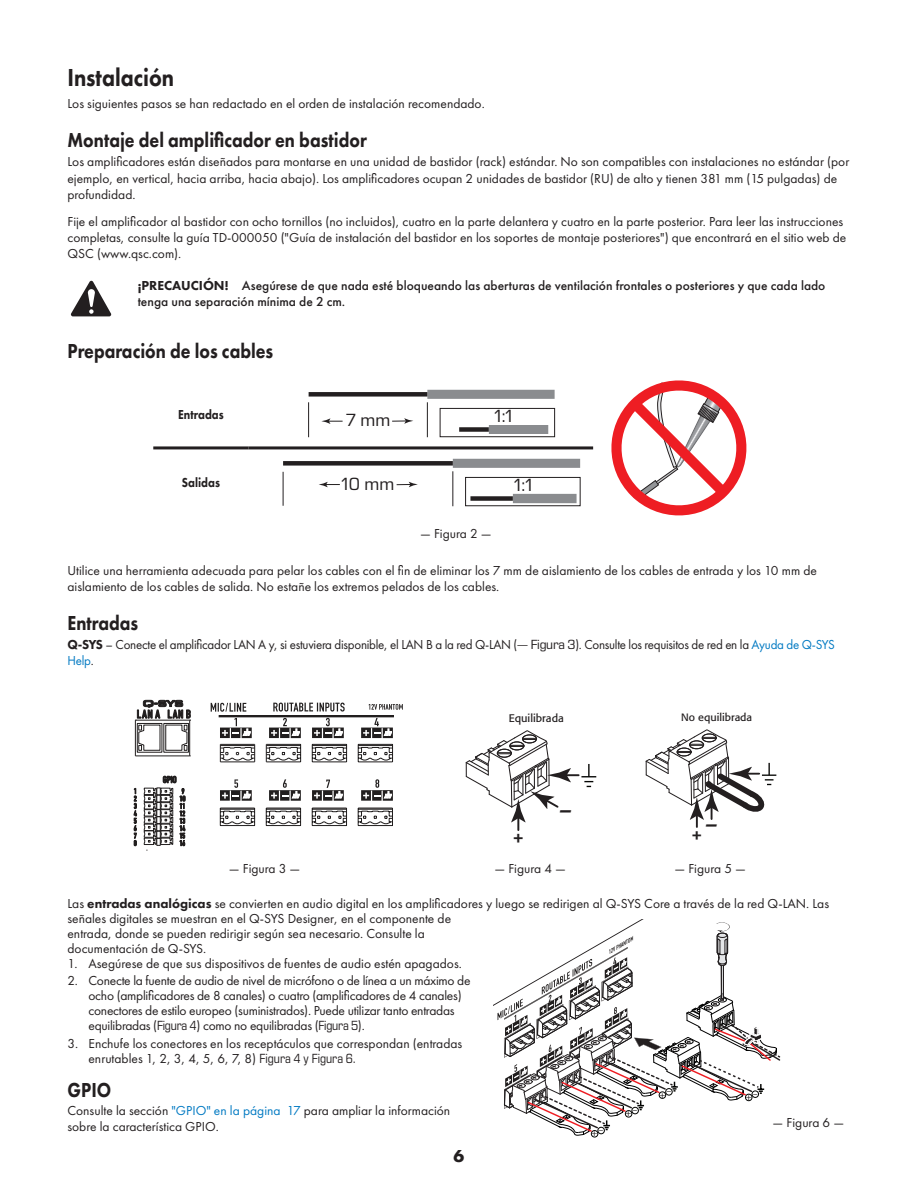
<style>
.page{position:relative;width:918px;height:1188px;background:#fff}
.page>*{position:absolute;margin:0;border:0;box-sizing:border-box;transform-origin:0 0}
.Heading_1{font:25.5px "Futura PT Heavy";color:#231f20;scale:.85 1}
.Heading_2{font:21px "Futura PT Heavy";color:#231f20;scale:.85 1}
.t1{font:18px "Eurostile Next LT Pro";color:#231f20}
.t2{font:18px "Futura PT Bold";color:#231f20}
.t3{font:700 17.55px "Eurostile";color:#231f20}
.t4{font:700 16.8px "Eurostile";color:#231f20}
.t5{font:italic 900 15px "Eurostile";color:#231f20}
.t6{font:italic 900 14.4px "Eurostile";color:#231f20}
.body_text{font:13.5px/16.2px "Futura PT Book";color:#231f20}
.body_text-2{font:13.5px/15px "Futura PT Book";letter-spacing:-.02em;color:#231f20}
.Caution_2_Line{font:13.5px/16.2px "Futura PT Medium";color:#231f20}
.body_text-3{font:13.5px/16.2px "Futura PT Book";letter-spacing:-.02em;color:#231f20;scale:.96 1}
.Table_Column_Heading{font:13.5px "Futura PT Heavy";color:#231f20;scale:.85 1}
.t7{font:10.95px "Formata";color:#231f20}
.t8{font:10.5px "Formata";color:#231f20}
.t9{font:8.85px "Myriad Pro";color:#231f20;scale:1.12 1}
.s1{font-family:"Futura PT Heavy"}
.s2{font-family:"Eurostile Next LT Pro"}
.s3{color:#0079c2}
</style>
<div class="page">
<div style="left:219px;top:715px;width:175px;height:2px;border:1px solid #211e1e"></div>
<svg style="left:219px;top:718px;width:174px;height:108px"></svg>
<svg style="left:134px;top:788px;width:3px;height:58px"></svg>
<svg style="left:273px;top:703px;width:72px;height:9px"></svg>
<svg style="left:211px;top:703px;width:35px;height:9px"></svg>
<svg style="left:369px;top:704px;width:34px;height:6px"></svg>
<svg style="left:135px;top:700px;width:56px;height:56px"></svg>
<svg style="left:144px;top:776px;width:41px;height:75px"></svg>
<svg style="left:465px;top:730px;width:131px;height:101px"></svg>
<svg style="left:645px;top:729px;width:131px;height:99px"></svg>
<svg style="left:71px;top:281px;width:40px;height:35px"></svg>
<hr style="left:153px;top:446px;width:96px;height:3px;background:#231f20">
<hr style="left:249px;top:446px;width:344px;height:3px;background:#231f20">
<div style="left:427px;top:390px;width:128px;height:9px;background:#8a8c8f"></div>
<div style="left:309px;top:392px;width:118px;height:5px;background:#231f20"></div>
<hr style="left:308px;top:403px;width:1px;height:34px;background:#231f20">
<hr style="left:427px;top:403px;width:1px;height:34px;background:#231f20">
<svg style="left:321px;top:418px;width:22px;height:6px"></svg>
<svg style="left:392px;top:418px;width:21px;height:6px"></svg>
<div style="left:459px;top:427px;width:30px;height:5px;background:#231f20"></div>
<div style="left:489px;top:425px;width:59px;height:9px;background:#8a8c8f"></div>
<div style="left:440px;top:408px;width:115px;height:29px;border:1px solid #231f20"></div>
<svg style="left:611px;top:380px;width:135px;height:135px"></svg>
<div style="left:453px;top:459px;width:127px;height:9px;background:#8a8c8f"></div>
<div style="left:283px;top:461px;width:170px;height:5px;background:#231f20"></div>
<hr style="left:283px;top:472px;width:1px;height:34px;background:#231f20">
<hr style="left:453px;top:472px;width:1px;height:34px;background:#231f20">
<svg style="left:319px;top:482px;width:21px;height:5px"></svg>
<svg style="left:397px;top:482px;width:21px;height:5px"></svg>
<div style="left:470px;top:496px;width:43px;height:5px;background:#231f20"></div>
<div style="left:513px;top:494px;width:64px;height:9px;background:#8a8c8f"></div>
<div style="left:465px;top:477px;width:116px;height:29px;border:1px solid #231f20"></div>
<div style="left:591px;top:1130px;width:7px;height:7px;border:1px solid #040503;border-radius:50%"></div>
<svg style="left:494px;top:920px;width:287px;height:216px"></svg>
<p class="Heading_1" style="left:68px;top:61px;width:127px">Instalación</p>
<p class="body_text" style="left:68px;top:96px;width:419px">Los siguientes pasos se han redactado en el orden de instalación recomendado.</p>
<p class="Heading_2" style="left:68px;top:127px;width:354px">Montaje del amplificador en bastidor</p>
<p class="body_text" style="left:68px;top:154px;width:783px">Los amplificadores están diseñados para montarse en una unidad de bastidor (rack) estándar. No son compatibles con instalaciones no estándar (por ejemplo, en vertical, hacia arriba, hacia abajo). Los amplificadores ocupan 2 unidades de bastidor (RU) de alto y tienen 381 mm (15 pulgadas) de profundidad.</p>
<p class="body_text" style="left:68px;top:213px;width:780px">Fije el amplificador al bastidor con ocho tornillos (no incluidos), cuatro en la parte delantera y cuatro en la parte posterior. Para leer las instrucciones completas, consulte la guía TD-000050 ("Guía de instalación del bastidor en los soportes de montaje posteriores") que encontrará en el sitio web de<br>QSC (www.qsc.com).</p>
<p class="Caution_2_Line" style="left:138px;top:277px;width:689px"><span class="s1">¡PRECAUCIÓN!</span> Asegúrese de que nada esté bloqueando las aberturas de ventilación frontales o posteriores y que cada lado tenga una separación mínima de 2 cm.</p>
<p class="Heading_2" style="left:68px;top:337px;width:244px">Preparación de los cables</p>
<p class="Table_Column_Heading" style="left:178px;top:406px;width:55px">Entradas</p>
<p class="t1" style="left:346px;top:411px;width:46px">7 mm</p>
<p class="t1" style="left:494px;top:406px;width:20px">1:1</p>
<p class="Table_Column_Heading" style="left:182px;top:474px;width:46px">Salidas</p>
<p class="t1" style="left:342px;top:474px;width:54px">10 mm</p>
<p class="t1" style="left:514px;top:475px;width:20px">1:1</p>
<p class="body_text" style="left:420px;top:526px;width:73px">— Figura 2 —</p>
<p class="body_text" style="left:68px;top:562px;width:751px">Utilice una herramienta adecuada para pelar los cables con el fin de eliminar los 7 mm de aislamiento de los cables de entrada y los 10 mm de aislamiento de los cables de salida. No estañe los extremos pelados de los cables.</p>
<p class="Heading_2" style="left:68px;top:609px;width:85px">Entradas</p>
<p class="body_text-3" style="left:67px;top:636px;width:801px"><span class="s1">Q-SYS</span> – Conecte el amplificador LAN A y, si estuviera disponible, el LAN B a la red Q-LAN (<span class="s2">— Figura 3</span>). Consulte los requisitos de red en la <span class="s3">Ayuda de Q-SYS<br>Help</span>.</p>
<p class="t7" style="left:509px;top:711px;width:57px">Equilibrada</p>
<p class="t8" style="left:681px;top:711px;width:73px">No equilibrada</p>
<p class="t5" style="left:560px;top:799px;width:12px">—</p>
<p class="t6" style="left:706px;top:814px;width:12px">—</p>
<p class="t3" style="left:513px;top:825px;width:13px">+</p>
<p class="t4" style="left:691px;top:823px;width:12px">+</p>
<p class="body_text" style="left:229px;top:860px;width:73px">— Figura 3 —</p>
<p class="body_text" style="left:494px;top:860px;width:73px">— Figura 4 —</p>
<p class="body_text" style="left:674px;top:860px;width:73px">— Figura 5 —</p>
<p class="body_text" style="left:67px;top:896px;width:763px;line-height:15px">Las <span class="s1">entradas analógicas</span> se convierten en audio digital en los amplificadores y luego se redirigen al Q-SYS Core a través de la red Q-LAN. Las señales digitales se muestran en el Q-SYS Designer, en el componente de<br>entrada, donde se pueden redirigir según sea necesario. Consulte la<br>documentación de Q-SYS.</p>
<p class="body_text" style="left:67px;top:956px;width:396px">1. Asegúrese de que sus dispositivos de fuentes de audio estén apagados.</p>
<p class="body_text-2" style="left:88px;top:973px;width:384px;text-indent:-21px">2. Conecte la fuente de audio de nivel de micrófono o de línea a un máximo de ocho (amplificadores de 8 canales) o cuatro (amplificadores de 4 canales) conectores de estilo europeo (suministrados). Puede utilizar tanto entradas equilibradas (<span class="s2">Figura 4</span>) como no equilibradas (<span class="s2">Figura 5</span>).</p>
<p class="body_text" style="left:88px;top:1036px;width:375px;line-height:15px;text-indent:-21px">3. Enchufe los conectores en los receptáculos que correspondan (entradas enrutables 1, 2, 3, 4, 5, 6, 7, 8) <span class="s2">Figura 4 y Figura 6.</span></p>
<p class="Heading_2" style="left:67px;top:1076px;width:53px">GPIO</p>
<p class="body_text" style="left:67px;top:1102px;width:384px">Consulte la sección <span class="s3">"GPIO" en la página 17</span> para ampliar la información sobre la característica GPIO.</p>
<p class="t9" style="left:659px;top:1088px;width:12px">+-</p>
<p class="t9" style="left:746px;top:1090px;width:12px">+-</p>
<p class="t9" style="left:626px;top:1106px;width:12px">+-</p>
<p class="body_text" style="left:773px;top:1115px;width:73px">— Figura 6 —</p>
<p class="t9" style="left:592px;top:1126px;width:12px">+-</p>
<h3 class="t2" style="left:454px;top:1144px;width:12px">6</h3>
</div>
